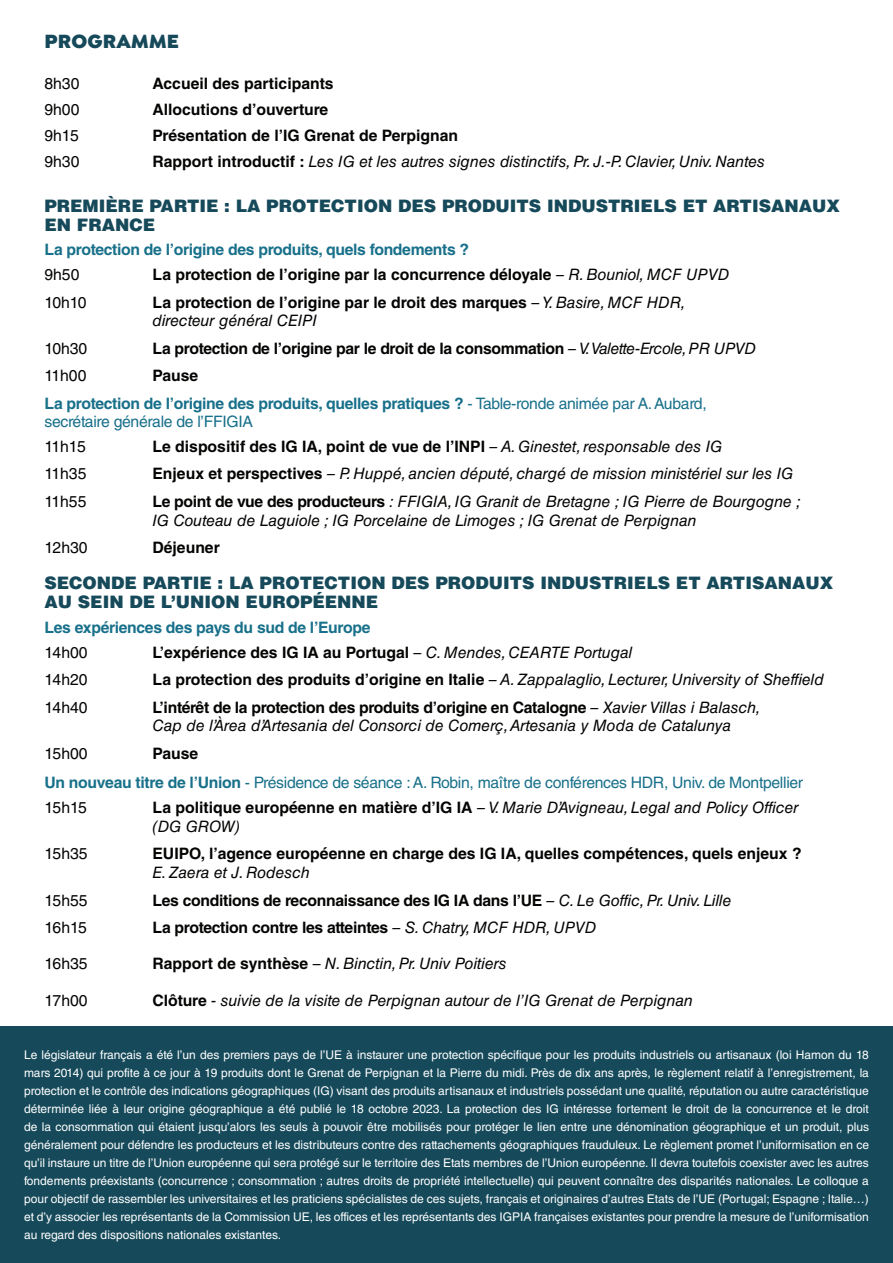
<style>
.page{position:relative;width:893px;height:1263px;background:#fff}
.page>*{position:absolute;margin:0;border:0;box-sizing:border-box;transform-origin:0 0}
.t1{font:900 20.25px "Isidora Sans";letter-spacing:.01em;color:#164a5b}
.t2{font:900 17.25px/18.9px "Helvetica LT Std";color:#164a5b}
.t3{font:italic 15.75px/18.9px "Helvetica LT Std";color:#040503}
.t4{font:700 15.75px/18.9px "Helvetica LT Std";color:#040503}
.t5{font:15.75px/17.4px "Helvetica LT Std";letter-spacing:-.02em;color:#18708a}
.t6{font:700 15.75px "Helvetica LT Std";letter-spacing:-.02em;color:#040503}
.t7{font:15.75px "Helvetica LT Std";color:#040503}
.t8{font:700 15.75px "Helvetica LT Std";letter-spacing:-.02em;color:#18708a}
.t9{font:12px/18px "Helvetica LT Std";color:#fff;text-align:justify}
.s1{font-weight:700;font-style:normal}
.s2{font-weight:400;font-style:italic}
.s3{font-weight:700}
</style>
<div class="page">
<div style="left:0;top:1026px;width:893px;height:237px;background:#164a5b"></div>
<p class="t1" style="left:44px;top:29px;width:136px">PROGRAMME</p>
<p class="t7" style="left:44px;top:74px;width:37px">8h30</p>
<p class="t4" style="left:152px;top:73px;width:183px">Accueil des participants</p>
<p class="t7" style="left:44px;top:100px;width:37px">9h00</p>
<p class="t4" style="left:152px;top:100px;width:177px">Allocutions d’ouverture</p>
<p class="t7" style="left:44px;top:126px;width:36px">9h15</p>
<p class="t4" style="left:152px;top:126px;width:307px">Présentation de l’IG Grenat de Perpignan</p>
<p class="t7" style="left:44px;top:152px;width:37px">9h30</p>
<p class="t3" style="left:152px;top:152px;width:614px"><span class="s1">Rapport introductif :</span> Les IG et les autres signes distinctifs, Pr. J.-P. Clavier, Univ. Nantes</p>
<p class="t2" style="left:44px;top:196px;width:797px">PREMIÈRE PARTIE : LA PROTECTION DES PRODUITS INDUSTRIELS ET ARTISANAUX<br>EN FRANCE</p>
<p class="t8" style="left:44px;top:240px;width:426px">La protection de l’origine des produits, quels fondements ?</p>
<p class="t7" style="left:44px;top:265px;width:37px">9h50</p>
<p class="t4" style="left:152px;top:265px;width:578px">La protection de l’origine par la concurrence déloyale <span class="s2">– R. Bouniol, MCF UPVD</span></p>
<p class="t7" style="left:44px;top:293px;width:44px">10h10</p>
<p class="t4" style="left:152px;top:292px;width:534px">La protection de l’origine par le droit des marques <span class="s2">– Y. Basire, MCF HDR, directeur général CEIPI</span></p>
<p class="t7" style="left:44px;top:339px;width:44px">10h30</p>
<p class="t6" style="left:152px;top:339px;width:605px">La protection de l’origine par le droit de la consommation <span class="s2">– V. Valette-Ercole, PR UPVD</span></p>
<p class="t7" style="left:44px;top:367px;width:43px">11h00</p>
<p class="t4" style="left:152px;top:366px;width:47px">Pause</p>
<p class="t5" style="left:44px;top:395px;width:664px"><span class="s3">La protection de l’origine des produits, quelles pratiques ?</span> - Table-ronde animée par A. Aubard, secrétaire générale de l’FFIGIA</p>
<p class="t7" style="left:44px;top:437px;width:43px">11h15</p>
<p class="t4" style="left:152px;top:436px;width:571px">Le dispositif des IG IA, point de vue de l’INPI <span class="s2">– A. Ginestet, responsable des IG</span></p>
<p class="t7" style="left:44px;top:464px;width:43px">11h35</p>
<p class="t3" style="left:152px;top:464px;width:642px"><span class="s1">Enjeux et perspectives</span> – P. Huppé, ancien député, chargé de mission ministériel sur les IG</p>
<p class="t7" style="left:44px;top:492px;width:43px">11h55</p>
<p class="t3" style="left:152px;top:492px;width:650px"><span class="s1">Le point de vue des producteurs</span> : FFIGIA, IG Granit de Bretagne ; IG Pierre de Bourgogne ;<br>IG Couteau de Laguiole ; IG Porcelaine de Limoges ; IG Grenat de Perpignan</p>
<p class="t7" style="left:44px;top:538px;width:45px">12h30</p>
<p class="t4" style="left:152px;top:538px;width:69px">Déjeuner</p>
<p class="t2" style="left:44px;top:573px;width:790px">SECONDE PARTIE : LA PROTECTION DES PRODUITS INDUSTRIELS ET ARTISANAUX<br>AU SEIN DE L’UNION EUROPÉENNE</p>
<p class="t8" style="left:44px;top:617px;width:328px">Les expériences des pays du sud de l’Europe</p>
<p class="t7" style="left:44px;top:643px;width:45px">14h00</p>
<p class="t4" style="left:152px;top:642px;width:481px">L’expérience des IG IA au Portugal <span class="s2">– C. Mendes, CEARTE Portugal</span></p>
<p class="t7" style="left:44px;top:670px;width:45px">14h20</p>
<p class="t3" style="left:152px;top:670px;width:673px"><span class="s1">La protection des produits d’origine en Italie</span> – A. Zappalaglio, Lecturer, University of Sheffield</p>
<p class="t7" style="left:44px;top:698px;width:45px">14h40</p>
<p class="t3" style="left:152px;top:697px;width:610px"><span class="s1">L’intérêt de la protection des produits d’origine en Catalogne</span> – Xavier Villas i Balasch,<br>Cap de l’Àrea d’Artesania del Consorci de Comerç, Artesania y Moda de Catalunya</p>
<p class="t7" style="left:44px;top:744px;width:45px">15h00</p>
<p class="t4" style="left:152px;top:744px;width:47px">Pause</p>
<p class="t5" style="left:44px;top:774px;width:760px"><span class="s3">Un nouveau titre de l’Union</span> - Présidence de séance : A. Robin, maître de conférences HDR, Univ. de Montpellier</p>
<p class="t7" style="left:44px;top:798px;width:44px">15h15</p>
<p class="t3" style="left:152px;top:798px;width:648px"><span class="s1">La politique européenne en matière d’IG IA</span> – V. Marie D’Avigneau, Legal and Policy Officer (DG GROW)</p>
<p class="t7" style="left:44px;top:845px;width:45px">15h35</p>
<p class="t4" style="left:152px;top:844px;width:651px">EUIPO, l’agence européenne en charge des IG IA, quelles compétences, quels enjeux ?<br><span class="s2">E. Zaera et J. Rodesch</span></p>
<p class="t7" style="left:44px;top:891px;width:45px">15h55</p>
<p class="t6" style="left:152px;top:891px;width:581px">Les conditions de reconnaissance des IG IA dans l’UE <span class="s2">– C. Le Goffic, Pr. Univ. Lille</span></p>
<p class="t7" style="left:44px;top:919px;width:44px">16h15</p>
<p class="t6" style="left:152px;top:918px;width:445px">La protection contre les atteintes <span class="s2">– S. Chatry, MCF HDR, UPVD</span></p>
<p class="t7" style="left:44px;top:955px;width:45px">16h35</p>
<p class="t3" style="left:152px;top:954px;width:356px"><span class="s1">Rapport de synthèse</span> – N. Binctin, Pr. Univ Poitiers</p>
<p class="t7" style="left:44px;top:991px;width:45px">17h00</p>
<p class="t3" style="left:152px;top:990px;width:542px"><span class="s1">Clôture</span> - suivie de la visite de Perpignan autour de l’IG Grenat de Perpignan</p>
<p class="t9" style="left:24px;top:1046px;width:846px">Le législateur français a été l’un des premiers pays de l’UE à instaurer une protection spécifique pour les produits industriels ou artisanaux (loi Hamon du 18 mars 2014) qui profite à ce jour à 19 produits dont le Grenat de Perpignan et la Pierre du midi. Près de dix ans après, le règlement relatif à l’enregistrement, la protection et le contrôle des indications géographiques (IG) visant des produits artisanaux et industriels possédant une qualité, réputation ou autre caractéristique déterminée liée à leur origine géographique a été publié le 18 octobre 2023. La protection des IG intéresse fortement le droit de la concurrence et le droit de la consommation qui étaient jusqu’alors les seuls à pouvoir être mobilisés pour protéger le lien entre une dénomination géographique et un produit, plus généralement pour défendre les producteurs et les distributeurs contre des rattachements géographiques frauduleux. Le règlement promet l’uniformisation en ce qu’il instaure un titre de l’Union européenne qui sera protégé sur le territoire des Etats membres de l’Union européenne. Il devra toutefois coexister avec les autres fondements préexistants (concurrence ; consommation ; autres droits de propriété intellectuelle) qui peuvent connaître des disparités nationales. Le colloque a pour objectif de rassembler les universitaires et les praticiens spécialistes de ces sujets, français et originaires d’autres Etats de l’UE (Portugal; Espagne ; Italie…) et d’y associer les représentants de la Commission UE, les offices et les représentants des IGPIA françaises existantes pour prendre la mesure de l’uniformisation au regard des dispositions nationales existantes.</p>
</div>
